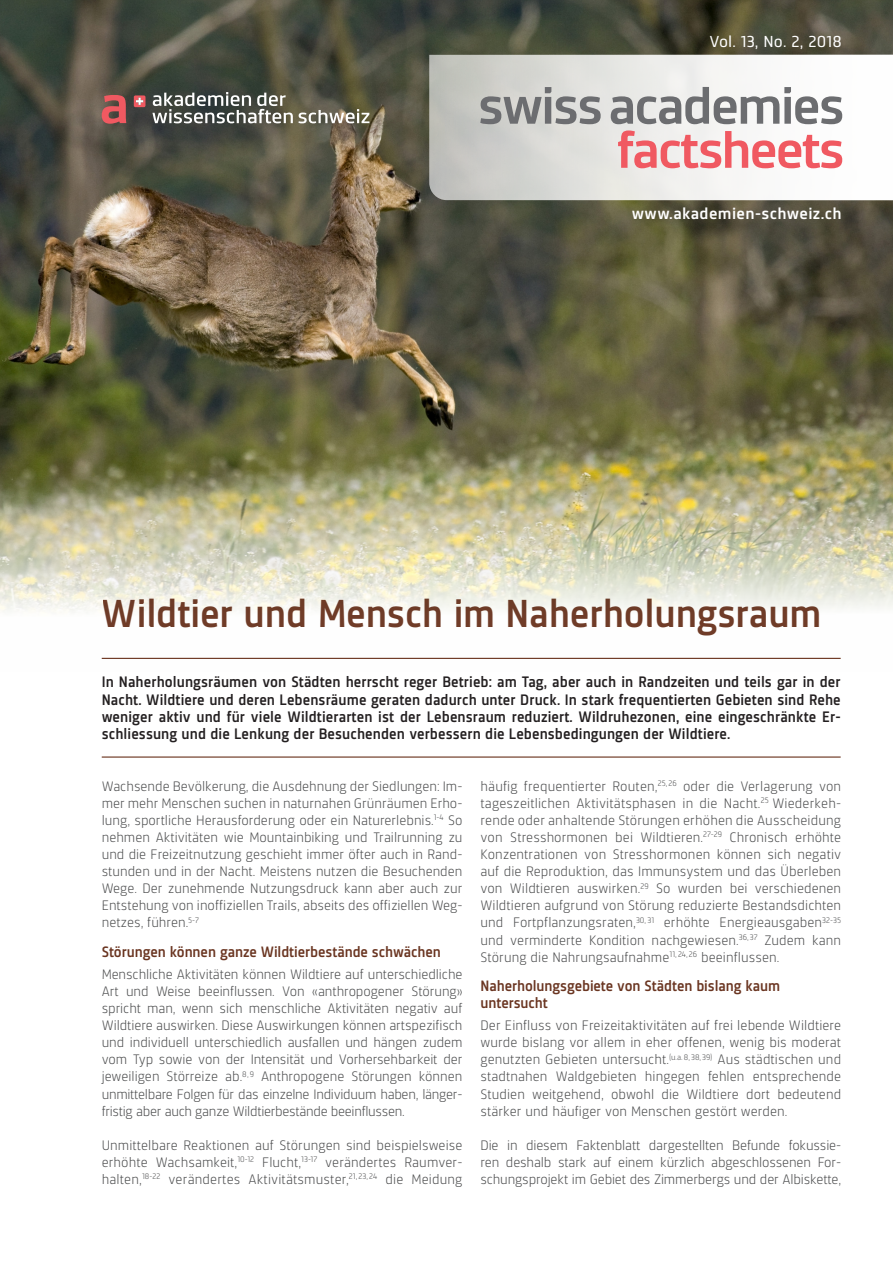
<style>
.page{position:relative;width:893px;height:1263px;background:#fff}
.page>*{position:absolute;margin:0;border:0;box-sizing:border-box;transform-origin:0 0}
.t1{font:500 40.5px "Sinews Sans Pro";letter-spacing:-.005em;color:#713d29;scale:1.04 1}
.t2{font:500 16.5px "Sinews Sans Pro";letter-spacing:.02em;color:#fff;scale:1.1 1}
.t3{font:16.5px "Sinews Sans Pro";letter-spacing:.01em;color:#fff;scale:1.1 1}
.LEAD_TEXT{font:500 15.75px/17.2px "Sinews Sans Pro";letter-spacing:.005em;color:#231f20;text-align:justify}
.TITEL_XX{font:500 15.6px "Sinews Sans Pro";letter-spacing:-.005em;color:#6a3521}
.LAUFTEXT{font:300 14.25px/17.1px "Sinews Sans Pro";color:#4b4c4d;text-align:justify;scale:1.04 1}
</style>
<div class="page">
<img style="left:0;top:0;width:893px;height:659px">
<hr style="left:102px;top:756px;width:739px;height:2px;background:#713d29">
<hr style="left:102px;top:658px;width:739px;height:1px;background:#713d29">
<svg style="left:152px;top:92px;width:217px;height:31px;background:#78786e"></svg>
<svg style="left:102px;top:94px;width:24px;height:30px"></svg>
<svg style="left:134px;top:95px;width:11px;height:12px"></svg>
<svg style="left:429px;top:55px;width:464px;height:145px"></svg>
<svg style="left:480px;top:87px;width:362px;height:37px"></svg>
<svg style="left:618px;top:130px;width:224px;height:38px"></svg>
<p class="t3" style="left:709px;top:32px;width:122px">Vol. 13, No. 2, 2018</p>
<p class="t2" style="left:632px;top:204px;width:192px">www.akademien-schweiz.ch</p>
<h1 class="t1" style="left:102px;top:591px;width:694px">Wildtier und Mensch im Naherholungsraum</h1>
<p class="LEAD_TEXT" style="left:102px;top:674px;width:740px">In Naherholungsräumen von Städten herrscht reger Betrieb: am Tag, aber auch in Randzeiten und teils gar in der Nacht. Wildtiere und deren Lebensräume geraten dadurch unter Druck. In stark frequentierten Gebieten sind Rehe weniger aktiv und für viele Wildtierarten ist der Lebensraum reduziert. Wildruhezonen, eine eingeschränkte Er&shy;schliessung und die Lenkung der Besuchenden verbessern die Lebensbedingungen der Wildtiere.</p>
<p class="LAUFTEXT" style="left:102px;top:777px;width:348px">Wachsende Bevölkerung, die Ausdehnung der Siedlungen: Im&shy;mer mehr Menschen suchen in naturnahen Grünräumen Erho&shy;lung, sportliche Herausforderung oder ein Naturerlebnis.<sup>1-4</sup> So nehmen Aktivitäten wie Mountainbiking und Trailrunning zu und die Freizeitnutzung geschieht immer öfter auch in Rand&shy;stunden und in der Nacht. Meistens nutzen die Besuchenden Wege. Der zunehmende Nutzungsdruck kann aber auch zur Entstehung von inoffiziellen Trails, abseits des offiziellen Weg&shy;netzes, führen.<sup>5-7</sup></p>
<p class="TITEL_XX" style="left:102px;top:943px;width:341px">Störungen können ganze Wildtierbestände schwächen</p>
<p class="LAUFTEXT" style="left:102px;top:965px;width:348px">Menschliche Aktivitäten können Wildtiere auf unterschiedliche Art und Weise beeinflussen. Von «anthropogener Störung» spricht man, wenn sich menschliche Aktivitäten negativ auf Wildtiere auswirken. Diese Auswirkungen können artspezifisch und individuell unterschiedlich ausfallen und hängen zudem vom Typ sowie von der Intensität und Vorhersehbarkeit der jeweiligen Störreize ab.<sup>8,9</sup> Anthropogene Störungen können unmittelbare Folgen für das einzelne Individuum haben, länger&shy;fristig aber auch ganze Wildtierbestände beeinflussen.</p>
<p class="LAUFTEXT" style="left:102px;top:1136px;width:348px">Unmittelbare Reaktionen auf Störungen sind beispielsweise erhöhte Wachsamkeit,<sup>10-12</sup> Flucht,<sup>13-17</sup> verändertes Raumver&shy;halten,<sup>18-22</sup> verändertes Aktivitätsmuster,<sup>21,</sup> <sup>23,</sup> <sup>24</sup> die Meidung</p>
<p class="LAUFTEXT" style="left:480px;top:777px;width:348px">häufig frequentierter Routen,<sup>25,</sup> <sup>26</sup> oder die Verlagerung von tageszeitlichen Aktivitätsphasen in die Nacht.<sup>25</sup> Wiederkeh&shy;rende oder anhaltende Störungen erhöhen die Ausscheidung von Stresshormonen bei Wildtieren.<sup>27-29</sup> Chronisch erhöhte Konzentrationen von Stresshormonen können sich negativ auf die Reproduktion, das Immunsystem und das Überleben von Wildtieren auswirken.<sup>29</sup> So wurden bei verschiedenen Wildtieren aufgrund von Störung reduzierte Bestandsdichten und Fortpflanzungsraten,<sup>30,</sup> <sup>31</sup> erhöhte Energieausgaben<sup>32-35 </sup>und verminderte Kondition nachgewiesen.<sup>36,</sup> <sup>37</sup> Zudem kann Störung die Nahrungsaufnahme<sup>11,</sup> <sup>24,</sup> <sup>26</sup> beeinflussen.</p>
<p class="TITEL_XX" style="left:480px;top:977px;width:301px">Naherholungsgebiete von Städten bislang kaum</p>
<p class="TITEL_XX" style="left:480px;top:994px;width:69px">untersucht</p>
<p class="LAUFTEXT" style="left:480px;top:1017px;width:348px">Der Einfluss von Freizeitaktivitäten auf frei lebende Wildtiere wurde bislang vor allem in eher offenen, wenig bis moderat genutzten Gebieten untersucht.<sup>(u.a.</sup> <sup>8,</sup> <sup>38,</sup> <sup>39)</sup> Aus städtischen und stadtnahen Waldgebieten hingegen fehlen entsprechende Studien weitgehend, obwohl die Wildtiere dort bedeutend stärker und häufiger von Menschen gestört werden.</p>
<p class="LAUFTEXT" style="left:480px;top:1136px;width:348px">Die in diesem Faktenblatt dargestellten Befunde fokussie&shy;ren deshalb stark auf einem kürzlich abgeschlossenen For&shy;schungsprojekt im Gebiet des Zimmerbergs und der Albiskette,</p>
</div>
